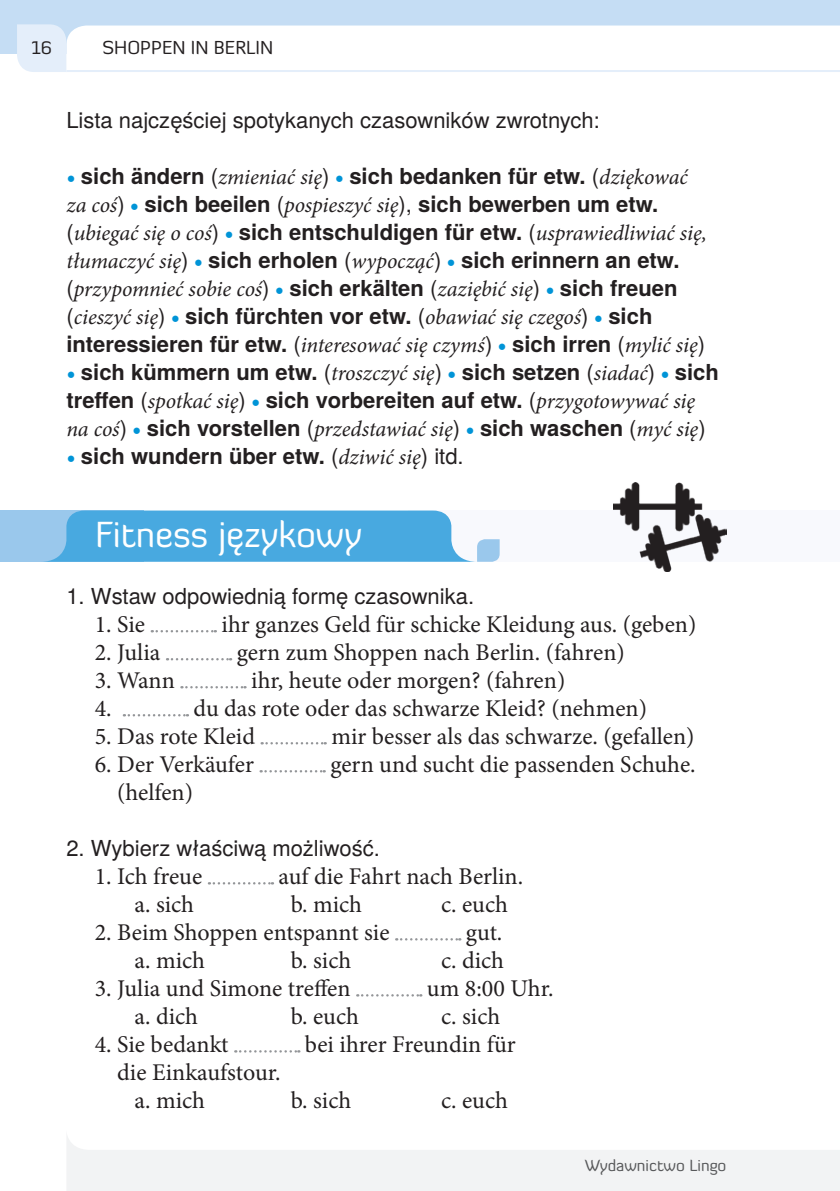
<style>
.page{position:relative;width:840px;height:1191px;background:#fff}
.page>*{position:absolute;margin:0;border:0;box-sizing:border-box;transform-origin:0 0}
.tytul_ramki{font:36px "Diavlo";color:#fff}
.cwiczenie{font:24px "Minion Pro";color:#231f20}
.gramatyka{font:700 22px/28px "Te X Gyre Heros";color:#231f20}
.gramatyka-2{font:22px "Te X Gyre Heros";color:#231f20}
.t1{font:18.6px "Diavlo";color:#231f20}
.t2{font:18px "Diavlo";color:#231f20}
.t3{font:16px "Diavlo";color:#57585a}
.s1{font-family:"Minion Pro";font-weight:400;font-size:24px;color:#0094d7}
.s2{font-weight:400}
.s3{font-family:"Minion Pro";font-weight:400;font-style:italic}
</style>
<div class="page">
<div style="left:0;top:0;width:839px;height:54px;background:#c5ddf4"></div>
<svg style="left:17px;top:24px;width:822px;height:48px"></svg>
<svg style="left:67px;top:1136px;width:772px;height:55px;fill:#f2f3f4"></svg>
<svg style="left:152px;top:630px;width:64px;height:2px"></svg>
<svg style="left:167px;top:658px;width:64px;height:2px"></svg>
<svg style="left:181px;top:686px;width:64px;height:2px"></svg>
<svg style="left:124px;top:714px;width:64px;height:2px"></svg>
<svg style="left:261px;top:742px;width:64px;height:2px"></svg>
<svg style="left:260px;top:770px;width:64px;height:2px"></svg>
<svg style="left:209px;top:882px;width:64px;height:2px"></svg>
<svg style="left:396px;top:938px;width:64px;height:2px"></svg>
<svg style="left:357px;top:994px;width:64px;height:2px"></svg>
<svg style="left:235px;top:1050px;width:64px;height:2px"></svg>
<div style="left:408px;top:510px;width:431px;height:52px;background:#f8f9fd"></div>
<div style="left:0;top:510px;width:143px;height:52px;background:#9ac8ec"></div>
<img style="left:613px;top:483px;width:113px;height:88px">
<svg style="left:44px;top:510px;width:455px;height:52px;background:#5db2e3"></svg>
<p class="t2" style="left:31px;top:37px;width:22px">16</p>
<p class="t1" style="left:102px;top:36px;width:172px">SHOPPEN IN BERLIN</p>
<p class="gramatyka-2" style="left:66px;top:103px;width:534px">Lista najczęściej spotykanych czasowników zwrotnych:</p>
<p class="gramatyka" style="left:66px;top:161px;width:641px"><span class="s1">•</span> sich ändern <span class="s2">(</span><span class="s3">zmieniać się</span><span class="s2">)</span> <span class="s1">•</span> sich bedanken für etw. <span class="s2">(</span><span class="s3">dziękować za coś</span><span class="s2">)</span> <span class="s1">•</span> sich beeilen <span class="s2">(</span><span class="s3">pospieszyć się</span><span class="s2">),</span> sich bewerben um etw. <span class="s2">(</span><span class="s3">ubiegać się o coś</span><span class="s2">)</span> <span class="s1">•</span> sich entschuldigen für etw. <span class="s2">(</span><span class="s3">usprawiedliwiać się, tłumaczyć się</span><span class="s2">)</span> <span class="s1">•</span> sich erholen <span class="s2">(</span><span class="s3">wypocząć</span><span class="s2">)</span> <span class="s1">•</span> sich erinnern an etw. <span class="s2">(</span><span class="s3">przypomnieć sobie coś</span><span class="s2">)</span> <span class="s1">•</span> sich erkälten <span class="s2">(</span><span class="s3">zaziębić się</span><span class="s2">)</span> <span class="s1">•</span> sich freuen <span class="s2">(</span><span class="s3">cieszyć się</span><span class="s2">)</span> <span class="s1">•</span> sich fürchten vor etw. <span class="s2">(</span><span class="s3">obawiać się czegoś</span><span class="s2">)</span> <span class="s1">•</span> sich interessieren für etw. <span class="s2">(</span><span class="s3">interesować się czymś</span><span class="s2">)</span> <span class="s1">•</span> sich irren <span class="s2">(</span><span class="s3">mylić się</span><span class="s2">)</span></p>
<p class="gramatyka" style="left:66px;top:357px;width:653px"><span class="s1">•</span> sich kümmern um etw. <span class="s2">(</span><span class="s3">troszczyć się</span><span class="s2">)</span> <span class="s1">•</span> sich setzen <span class="s2">(</span><span class="s3">siadać</span><span class="s2">)</span> <span class="s1">•</span> sich treffen <span class="s2">(</span><span class="s3">spotkać się</span><span class="s2">)</span> <span class="s1">•</span> sich vorbereiten auf etw. <span class="s2">(</span><span class="s3">przygotowywać się na coś</span><span class="s2">)</span> <span class="s1">•</span> sich vorstellen <span class="s2">(</span><span class="s3">przedstawiać się</span><span class="s2">)</span> <span class="s1">•</span> sich waschen <span class="s2">(</span><span class="s3">myć się</span><span class="s2">)</span></p>
<p class="gramatyka" style="left:66px;top:441px;width:398px"><span class="s1">•</span> sich wundern über etw. <span class="s2">(</span><span class="s3">dziwić się</span><span class="s2">) itd.</span></p>
<p class="tytul_ramki" style="left:95px;top:512px;width:268px">Fitness językowy</p>
<p class="gramatyka-2" style="left:66px;top:579px;width:409px">1. Wstaw odpowiednią formę czasownika.</p>
<p class="cwiczenie" style="left:95px;top:608px;width:52px">1. Sie</p>
<p class="cwiczenie" style="left:221px;top:608px;width:476px">ihr ganzes Geld für schicke Kleidung aus. (geben)</p>
<p class="cwiczenie" style="left:95px;top:636px;width:67px">2. Julia</p>
<p class="cwiczenie" style="left:236px;top:636px;width:389px">gern zum Shoppen nach Berlin. (fahren)</p>
<p class="cwiczenie" style="left:95px;top:664px;width:81px">3. Wann</p>
<p class="cwiczenie" style="left:251px;top:664px;width:315px">ihr, heute oder morgen? (fahren)</p>
<p class="cwiczenie" style="left:95px;top:692px;width:18px">4.</p>
<p class="cwiczenie" style="left:193px;top:692px;width:454px">du das rote oder das schwarze Kleid? (nehmen)</p>
<p class="cwiczenie" style="left:95px;top:720px;width:162px">5. Das rote Kleid</p>
<p class="cwiczenie" style="left:331px;top:720px;width:364px">mir besser als das schwarze. (gefallen)</p>
<p class="cwiczenie" style="left:95px;top:748px;width:161px">6. Der Verkäufer</p>
<p class="cwiczenie" style="left:330px;top:748px;width:366px">gern und sucht die passenden Schuhe.</p>
<p class="cwiczenie" style="left:117px;top:776px;width:77px">(helfen)</p>
<p class="gramatyka-2" style="left:66px;top:831px;width:315px">2. Wybierz właściwą możliwość.</p>
<p class="cwiczenie" style="left:95px;top:860px;width:109px">1. Ich freue</p>
<p class="cwiczenie" style="left:278px;top:860px;width:246px">auf die Fahrt nach Berlin.</p>
<p class="cwiczenie" style="left:134px;top:888px;width:61px">a. sich</p>
<p class="cwiczenie" style="left:290px;top:888px;width:73px">b. mich</p>
<p class="cwiczenie" style="left:441px;top:888px;width:68px">c. euch</p>
<p class="cwiczenie" style="left:95px;top:916px;width:296px">2. Beim Shoppen entspannt sie</p>
<p class="cwiczenie" style="left:465px;top:916px;width:38px">gut.</p>
<p class="cwiczenie" style="left:134px;top:944px;width:72px">a. mich</p>
<p class="cwiczenie" style="left:290px;top:944px;width:62px">b. sich</p>
<p class="cwiczenie" style="left:441px;top:944px;width:64px">c. dich</p>
<p class="cwiczenie" style="left:95px;top:972px;width:257px">3. Julia und Simone treffen</p>
<p class="cwiczenie" style="left:427px;top:972px;width:128px">um 8:00 Uhr.</p>
<p class="cwiczenie" style="left:134px;top:1000px;width:65px">a. dich</p>
<p class="cwiczenie" style="left:290px;top:1000px;width:70px">b. euch</p>
<p class="cwiczenie" style="left:441px;top:1000px;width:61px">c. sich</p>
<p class="cwiczenie" style="left:95px;top:1028px;width:135px">4. Sie bedankt</p>
<p class="cwiczenie" style="left:305px;top:1028px;width:212px">bei ihrer Freundin für</p>
<p class="cwiczenie" style="left:117px;top:1056px;width:165px">die Einkaufstour.</p>
<p class="cwiczenie" style="left:134px;top:1084px;width:72px">a. mich</p>
<p class="cwiczenie" style="left:290px;top:1084px;width:62px">b. sich</p>
<p class="cwiczenie" style="left:441px;top:1084px;width:68px">c. euch</p>
<p class="t3" style="left:584px;top:1155px;width:143px">Wydawnictwo Lingo</p>
</div>
